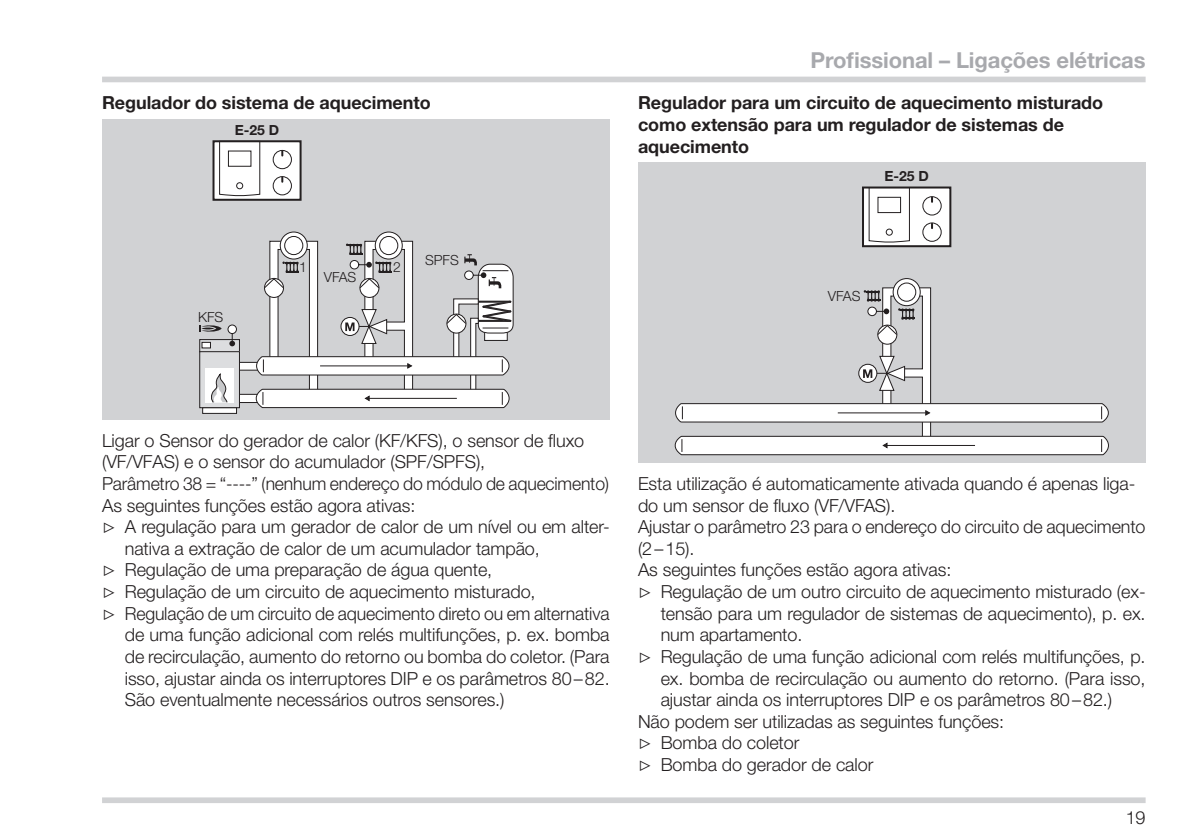
<style>
.page{position:relative;width:1191px;height:840px;background:#fff}
.page>*{position:absolute;margin:0;border:0;box-sizing:border-box;transform-origin:0 0}
.t1{font:700 22px "Helvetica Neue LT Pro";letter-spacing:-.005em;color:#a8a9ad}
.t2{font:300 18px "Helvetica Neue LT Pro";letter-spacing:-.005em;color:#231f20}
.t3{font:700 18px/21.6px "Helvetica Neue LT Pro";letter-spacing:-.005em;color:#231f20}
.t4{font:300 14px "Helvetica Neue LT Pro";color:#231f20}
.t5{font:700 14px "Helvetica Neue LT Pro";color:#231f20}
.s1{font-family:"Lucida Sans Unicode";font-weight:400}
</style>
<div class="page">
<div style="left:102px;top:77px;width:1043px;height:5px;background:#d1d2d4"></div>
<div style="left:102px;top:797px;width:1043px;height:5px;background:#d1d2d4"></div>
<div style="left:102px;top:118px;width:507px;height:301px;background:#d1d2d4"></div>
<svg style="left:202px;top:408px;width:35px;height:5px"></svg>
<svg style="left:280px;top:232px;width:27px;height:27px"></svg>
<div style="left:280px;top:231px;width:28px;height:28px;border:1px solid #231f20;border-radius:50%"></div>
<svg style="left:285px;top:236px;width:18px;height:18px"></svg>
<div style="left:284px;top:236px;width:19px;height:19px;border:1px solid #231f20;border-radius:50%"></div>
<svg style="left:375px;top:232px;width:27px;height:27px"></svg>
<div style="left:375px;top:231px;width:28px;height:28px;border:1px solid #231f20;border-radius:50%"></div>
<svg style="left:380px;top:236px;width:18px;height:18px"></svg>
<div style="left:379px;top:236px;width:19px;height:19px;border:1px solid #231f20;border-radius:50%"></div>
<div style="left:212px;top:140px;width:89px;height:61px;background:#fff;border:2px solid #231f20"></div>
<div style="left:273px;top:150px;width:19px;height:19px;border:1px solid #231f20;border-radius:50%"></div>
<div style="left:273px;top:176px;width:19px;height:19px;border:1px solid #231f20;border-radius:50%"></div>
<svg style="left:218px;top:140px;width:43px;height:56px"></svg>
<div style="left:236px;top:182px;width:7px;height:7px;border:1px solid #231f20;border-radius:50%"></div>
<div style="left:228px;top:150px;width:23px;height:17px;background:#fff;border:1px solid #231f20"></div>
<svg style="left:199px;top:240px;width:314px;height:168px"></svg>
<div style="left:638px;top:162px;width:507px;height:300px;background:#d1d2d4"></div>
<svg style="left:893px;top:278px;width:27px;height:27px"></svg>
<div style="left:892px;top:278px;width:28px;height:28px;border:1px solid #231f20;border-radius:50%"></div>
<svg style="left:897px;top:283px;width:18px;height:18px"></svg>
<div style="left:897px;top:282px;width:19px;height:19px;border:1px solid #231f20;border-radius:50%"></div>
<div style="left:862px;top:186px;width:89px;height:61px;background:#fff;border:2px solid #231f20"></div>
<div style="left:922px;top:196px;width:19px;height:19px;border:1px solid #231f20;border-radius:50%"></div>
<div style="left:922px;top:222px;width:19px;height:20px;border:1px solid #231f20;border-radius:50%"></div>
<svg style="left:868px;top:186px;width:42px;height:56px"></svg>
<div style="left:885px;top:228px;width:8px;height:7px;border:1px solid #231f20;border-radius:50%"></div>
<div style="left:877px;top:197px;width:24px;height:16px;background:#fff;border:1px solid #231f20"></div>
<svg style="left:674px;top:287px;width:435px;height:168px"></svg>
<p class="t3" style="left:102px;top:92px;width:330px">Regulador do sistema de aquecimento</p>
<p class="t5" style="left:235px;top:121px;width:46px">E-25 D</p>
<p class="t4" style="left:198px;top:308px;width:27px">KFS</p>
<p class="t4" style="left:299px;top:258px;width:9px">1</p>
<p class="t4" style="left:393px;top:258px;width:9px">2</p>
<p class="t4" style="left:324px;top:268px;width:34px">VFAS</p>
<p class="t4" style="left:425px;top:251px;width:35px">SPFS</p>
<p class="t1" style="left:810px;top:47px;width:337px">Profissional – Ligações elétricas</p>
<p class="t3" style="left:638px;top:92px;width:467px">Regulador para um circuito de aquecimento misturado como extensão para um regulador de sistemas de aquecimento</p>
<p class="t5" style="left:884px;top:168px;width:46px">E-25 D</p>
<p class="t4" style="left:828px;top:287px;width:34px">VFAS</p>
<p class="t2" style="left:102px;top:429px;width:484px">Ligar o Sensor do gerador de calor (KF/KFS), o sensor de fluxo</p>
<p class="t2" style="left:102px;top:450px;width:385px">(VF/VFAS) e o sensor do acumulador (SPF/SPFS),</p>
<p class="t2" style="left:102px;top:472px;width:508px">Parâmetro 38 = “----” (nenhum endereço do módulo de aquecimento)</p>
<p class="t2" style="left:102px;top:494px;width:315px">As seguintes funções estão agora ativas:</p>
<p class="t2" style="left:102px;top:515px;width:509px"><span class="s1">▷</span> A regulação para um gerador de calor de um nível ou em alter-</p>
<p class="t2" style="left:125px;top:537px;width:416px">nativa a extração de calor de um acumulador tampão,</p>
<p class="t2" style="left:102px;top:558px;width:392px"><span class="s1">▷</span> Regulação de uma preparação de água quente,</p>
<p class="t2" style="left:102px;top:580px;width:435px"><span class="s1">▷</span> Regulação de um circuito de aquecimento misturado,</p>
<p class="t2" style="left:102px;top:602px;width:509px"><span class="s1">▷</span> Regulação de um circuito de aquecimento direto ou em alternativa</p>
<p class="t2" style="left:125px;top:623px;width:486px">de uma função adicional com relés multifunções, p. ex. bomba</p>
<p class="t2" style="left:125px;top:645px;width:486px">de recirculação, aumento do retorno ou bomba do coletor. (Para</p>
<p class="t2" style="left:125px;top:666px;width:483px">isso, ajustar ainda os interruptores DIP e os parâmetros 80–82.</p>
<p class="t2" style="left:125px;top:688px;width:381px">São eventualmente necessários outros sensores. )</p>
<p class="t2" style="left:638px;top:472px;width:499px">Esta utilização é automaticamente ativada quando é apenas liga-</p>
<p class="t2" style="left:638px;top:494px;width:255px">do um sensor de fluxo (VF/VFAS).</p>
<p class="t2" style="left:638px;top:515px;width:509px">Ajustar o parâmetro 23 para o endereço do circuito de aquecimento</p>
<p class="t2" style="left:638px;top:537px;width:54px">(2–15).</p>
<p class="t2" style="left:638px;top:558px;width:315px">As seguintes funções estão agora ativas:</p>
<p class="t2" style="left:638px;top:580px;width:509px"><span class="s1">▷</span> Regulação de um outro circuito de aquecimento misturado (ex-</p>
<p class="t2" style="left:660px;top:602px;width:483px">tensão para um regulador de sistemas de aquecimento), p. ex.</p>
<p class="t2" style="left:660px;top:623px;width:140px">num apartamento.</p>
<p class="t2" style="left:638px;top:645px;width:505px"><span class="s1">▷</span> Regulação de uma função adicional com relés multifunções, p.</p>
<p class="t2" style="left:660px;top:666px;width:486px">ex. bomba de recirculação ou aumento do retorno. (Para isso,</p>
<p class="t2" style="left:660px;top:688px;width:453px">ajustar ainda os interruptores DIP e os parâmetros 80–82.)</p>
<p class="t2" style="left:638px;top:710px;width:368px">Não podem ser utilizadas as seguintes funções:</p>
<p class="t2" style="left:638px;top:731px;width:163px"><span class="s1">▷</span> Bomba do coletor</p>
<p class="t2" style="left:638px;top:753px;width:237px"><span class="s1">▷</span> Bomba do gerador de calor</p>
<p class="t2" style="left:1125px;top:806px;width:21px">19</p>
</div>
